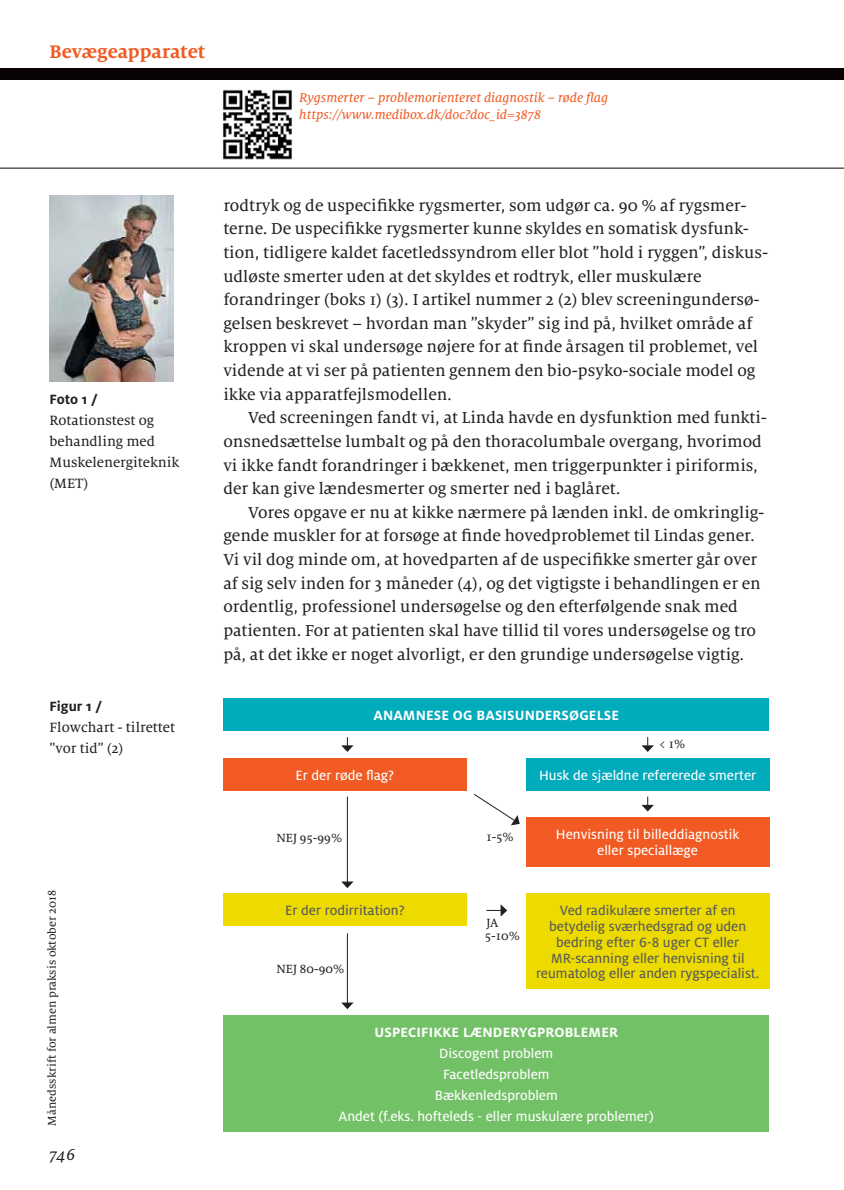
<style>
.page{position:relative;width:844px;height:1190px;background:#fff}
.page>*{position:absolute;margin:0;border:0;box-sizing:border-box;transform-origin:0 0}
.t1{font:700 20.12px "Milo Serif OT";color:#f15a22}
.t2{font:17.5px/23.6px "Milo Serif OT Text";color:#231f20}
.t3{font:17.5px "Milo Serif OT Text Ita";color:#231f20}
.t4{font:14.88px/21px "Milo OT Text";color:#fff;text-align:center}
.t5{font:14.88px/15.8px "Milo OT Text";color:#58595b;text-align:center}
.t6{font:14.88px/21px "Milo Serif OT Text";color:#231f20}
.t7{font:700 14.88px "Milo OT";letter-spacing:.01em;color:#fff}
.t8{font:700 14.88px "Milo OT";color:#231f20}
.t9{font:14px/16.8px "Milo Serif OT Text Ita";color:#f15a22}
.t10{font:13.12px/13.1px "Milo Serif OT Text";color:#231f20}
.t11{font:12.25px "Milo Serif OT Text";color:#231f20}
</style>
<div class="page">
<div style="left:0;top:69px;width:844px;height:11px;background:#090204"></div>
<hr style="left:0;top:168px;width:844px;height:1px;background:#090204">
<img style="left:50px;top:195px;width:124px;height:187px">
<div style="left:223px;top:699px;width:546px;height:32px;background:#00abbc"></div>
<div style="left:223px;top:1016px;width:546px;height:116px;background:#73c167"></div>
<div style="left:223px;top:758px;width:243px;height:32px;background:#f15a22"></div>
<div style="left:223px;top:894px;width:243px;height:32px;background:#eddb00"></div>
<div style="left:526px;top:758px;width:243px;height:32px;background:#00abbc"></div>
<div style="left:526px;top:817px;width:243px;height:50px;background:#f15a22"></div>
<div style="left:526px;top:894px;width:243px;height:95px;background:#eddb00"></div>
<svg style="left:341px;top:737px;width:12px;height:15px"></svg>
<hr style="left:347px;top:797px;width:1px;height:86px;background:#231f20">
<svg style="left:341px;top:882px;width:12px;height:6px"></svg>
<svg style="left:474px;top:794px;width:45px;height:31px"></svg>
<svg style="left:486px;top:904px;width:21px;height:13px"></svg>
<hr style="left:347px;top:933px;width:1px;height:71px;background:#231f20">
<svg style="left:341px;top:1003px;width:12px;height:6px"></svg>
<svg style="left:641px;top:737px;width:13px;height:15px"></svg>
<svg style="left:641px;top:797px;width:13px;height:15px"></svg>
<img style="left:223px;top:89px;width:69px;height:71px">
<p class="t1" style="left:50px;top:43px;width:157px">Bevægeapparatet</p>
<p class="t9" style="left:299px;top:90px;width:310px">Rygsmerter – problemorienteret diagnostik – røde flag https://www.medibox.dk/doc?doc_id=3878</p>
<p class="t8" style="left:50px;top:394px;width:50px">Foto 1 /</p>
<p class="t6" style="left:50px;top:411px;width:131px">Rotationstest og behandling med<br>Muskelenergiteknik (MET)</p>
<p class="t8" style="left:50px;top:700px;width:54px">Figur 1 /</p>
<p class="t6" style="left:50px;top:717px;width:127px">Flowchart - tilrettet ”vor tid” (2)</p>
<p class="t11" style="left:47px;top:1126px;width:237px;rotate:-90deg">Månedsskrift for almen praksis oktober 2018</p>
<p class="t3" style="left:50px;top:1148px;width:27px">746</p>
<p class="t2" style="left:223px;top:194px;width:546px">rodtryk og de uspecifikke rygsmerter, som udgør ca. 90 % af rygsmer&shy;terne. De uspecifikke rygsmerter kunne skyldes en somatisk dysfunk&shy;tion, tidligere kaldet facetledssyndrom eller blot ”hold i ryggen”, diskus&shy;udløste smerter uden at det skyldes et rodtryk, eller muskulære forandringer (boks 1) (3). I artikel nummer 2 (2) blev screeningundersø&shy;gelsen beskrevet – hvordan man ”skyder” sig ind på, hvilket område af kroppen vi skal undersøge nøjere for at finde årsagen til problemet, vel vidende at vi ser på patienten gennem den bio-psyko-sociale model og ikke via apparatfejlsmodellen.</p>
<p class="t2" style="left:223px;top:407px;width:545px;text-indent:25px">Ved screeningen fandt vi, at Linda havde en dysfunktion med funkti&shy;onsnedsættelse lumbalt og på den thoracolumbale overgang, hvorimod vi ikke fandt forandringer i bækkenet, men triggerpunkter i piriformis, der kan give lændesmerter og smerter ned i baglåret.</p>
<p class="t2" style="left:223px;top:501px;width:542px;text-indent:25px">Vores opgave er nu at kikke nærmere på lænden inkl. de omkringlig&shy;gende muskler for at forsøge at finde hovedproblemet til Lindas gener.<br>Vi vil dog minde om, at hovedparten af de uspecifikke smerter går over af sig selv inden for 3 måneder (4), og det vigtigste i behandlingen er en ordentlig, professionel undersøgelse og den efterfølgende snak med patienten. For at patienten skal have tillid til vores undersøgelse og tro på, at det ikke er noget alvorligt, er den grundige undersøgelse vigtig.</p>
<p class="t7" style="left:373px;top:710px;width:247px">ANAMNESE OG BASISUNDERSØGELSE</p>
<p class="t10" style="left:658px;top:738px;width:28px">&lt; 1%</p>
<p class="t4" style="left:295px;top:765px;width:100px">Er der røde flag?</p>
<p class="t10" style="left:276px;top:832px;width:67px">NEJ 95-99%</p>
<p class="t10" style="left:486px;top:831px;width:29px">1-5%</p>
<p class="t4" style="left:539px;top:765px;width:219px">Husk de sjældne refererede smerter</p>
<p class="t4" style="left:556px;top:827px;width:185px;line-height:15.8px">Henvisning til billeddiagnostik eller speciallæge</p>
<p class="t5" style="left:285px;top:903px;width:121px">Er der rodirritation?</p>
<p class="t10" style="left:276px;top:963px;width:69px">NEJ 80-90%</p>
<p class="t10" style="left:485px;top:917px;width:36px">JA<br>5-10%</p>
<p class="t5" style="left:536px;top:903px;width:225px">Ved radikulære smerter af en betydelig sværhedsgrad og uden bedring efter 6-8 uger CT eller MR-scanning eller henvisning til reumatolog eller anden rygspecialist.</p>
<p class="t7" style="left:374px;top:1027px;width:245px">USPECIFIKKE LÆNDERYGPROBLEMER</p>
<p class="t4" style="left:338px;top:1044px;width:317px">Discogent problem<br>Facetledsproblem<br>Bækkenledsproblem<br>Andet (f.eks. hofteleds - eller muskulære problemer)</p>
</div>
